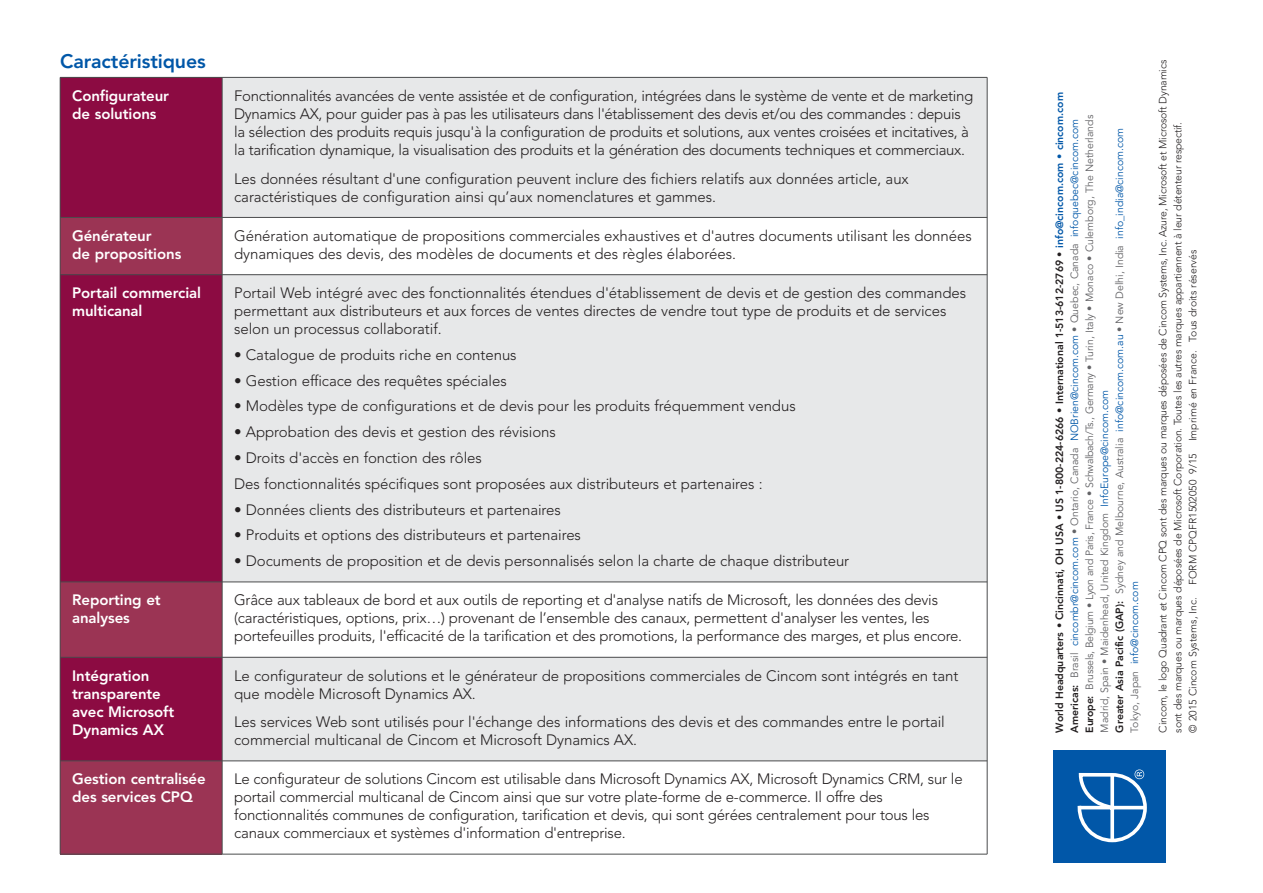
<style>
.page{position:relative;width:1263px;height:893px;background:#fff}
.page>*{position:absolute;margin:0;border:0;box-sizing:border-box;transform-origin:0 0}
.t1{font:800 19.5px "Avenir LT";letter-spacing:-.005em;color:#0157a8}
.t2{font:300 15px/18px "Avenir LT";letter-spacing:-.005em;color:#231f20}
.t3{font:800 15px/18px "Avenir LT";letter-spacing:-.005em;color:#fff}
.t4{font:10.5px/15px "Avenir";color:#636366}
.t5{font:300 10.5px/15px "Avenir";letter-spacing:-.015em;color:#231f20}
.s1{font-weight:800;color:#231f20}
.s2{font-weight:800;color:#0157a8}
.s3{color:#0157a8}
</style>
<div class="page">
<div style="left:60px;top:77px;width:162px;height:140px;background:#8c0b42"></div>
<div style="left:222px;top:77px;width:765px;height:140px;background:#e7e8e9"></div>
<div style="left:60px;top:217px;width:162px;height:58px;background:#9b3454"></div>
<div style="left:60px;top:275px;width:162px;height:307px;background:#8c0b42"></div>
<div style="left:222px;top:275px;width:765px;height:307px;background:#e7e8e9"></div>
<div style="left:60px;top:582px;width:162px;height:75px;background:#9b3454"></div>
<div style="left:60px;top:657px;width:162px;height:104px;background:#8c0b42"></div>
<div style="left:222px;top:657px;width:765px;height:104px;background:#e7e8e9"></div>
<div style="left:60px;top:761px;width:162px;height:93px;background:#9b3454"></div>
<hr style="left:60px;top:77px;width:1px;height:777px;background:#4b4c4d">
<hr style="left:222px;top:77px;width:1px;height:777px;background:#4b4c4d">
<hr style="left:987px;top:77px;width:1px;height:777px;background:#4b4c4d">
<hr style="left:60px;top:77px;width:927px;height:1px;background:#4b4c4d">
<hr style="left:60px;top:217px;width:927px;height:1px;background:#4b4c4d">
<hr style="left:60px;top:274px;width:927px;height:1px;background:#4b4c4d">
<hr style="left:60px;top:582px;width:927px;height:1px;background:#4b4c4d">
<hr style="left:60px;top:657px;width:927px;height:1px;background:#4b4c4d">
<hr style="left:60px;top:761px;width:927px;height:1px;background:#4b4c4d">
<hr style="left:60px;top:854px;width:927px;height:1px;background:#4b4c4d">
<div style="left:1053px;top:750px;width:113px;height:112px;background:#0157a8"></div>
<svg style="left:1077px;top:769px;width:70px;height:73px"></svg>
<svg style="left:1110px;top:775px;width:4px;height:65px"></svg>
<hr style="left:1079px;top:806px;width:66px;height:3px;background:#fff">
<h1 class="t1" style="left:60px;top:53px;width:147px">Caractéristiques</h1>
<p class="t3" style="left:72px;top:88px;width:98px">Configurateur de solutions</p>
<p class="t2" style="left:234px;top:88px;width:741px">Fonctionnalités avancées de vente assistée et de configuration, intégrées dans le système de vente et de marketing Dynamics AX, pour guider pas à pas les utilisateurs dans l'établissement des devis et/ou des commandes : depuis la sélection des produits requis jusqu'à la configuration de produits et solutions, aux ventes croisées et incitatives, à la tarification dynamique, la visualisation des produits et la génération des documents techniques et commerciaux.</p>
<p class="t2" style="left:234px;top:171px;width:676px">Les données résultant d'une configuration peuvent inclure des fichiers relatifs aux données article, aux caractéristiques de configuration ainsi qu’aux nomenclatures et gammes.</p>
<p class="t3" style="left:72px;top:228px;width:111px">Générateur<br>de propositions</p>
<p class="t2" style="left:234px;top:228px;width:739px">Génération automatique de propositions commerciales exhaustives et d'autres documents utilisant les données dynamiques des devis, des modèles de documents et des règles élaborées.</p>
<p class="t3" style="left:72px;top:285px;width:130px">Portail commercial multicanal</p>
<p class="t2" style="left:234px;top:285px;width:734px">Portail Web intégré avec des fonctionnalités étendues d'établissement de devis et de gestion des commandes permettant aux distributeurs et aux forces de ventes directes de vendre tout type de produits et de services selon un processus collaboratif.</p>
<p class="t2" style="left:234px;top:347px;width:284px">• Catalogue de produits riche en contenus</p>
<p class="t2" style="left:234px;top:373px;width:274px">• Gestion efficace des requêtes spéciales</p>
<p class="t2" style="left:234px;top:398px;width:563px">• Modèles type de configurations et de devis pour les produits fréquemment vendus</p>
<p class="t2" style="left:234px;top:424px;width:323px">• Approbation des devis et gestion des révisions</p>
<p class="t2" style="left:234px;top:446px;width:530px;line-height:25.8px">• Droits d'accès en fonction des rôles<br>Des fonctionnalités spécifiques sont proposées aux distributeurs et partenaires :</p>
<p class="t2" style="left:234px;top:502px;width:328px">• Données clients des distributeurs et partenaires</p>
<p class="t2" style="left:234px;top:527px;width:348px">• Produits et options des distributeurs et partenaires</p>
<p class="t2" style="left:234px;top:553px;width:616px">• Documents de proposition et de devis personnalisés selon la charte de chaque distributeur</p>
<p class="t3" style="left:72px;top:592px;width:90px">Reporting et analyses</p>
<p class="t2" style="left:234px;top:592px;width:729px">Grâce aux tableaux de bord et aux outils de reporting et d'analyse natifs de Microsoft, les données des devis (caractéristiques, options, prix…) provenant de l’ensemble des canaux, permettent d'analyser les ventes, les portefeuilles produits, l'efficacité de la tarification et des promotions, la performance des marges, et plus encore.</p>
<p class="t3" style="left:72px;top:668px;width:104px">Intégration transparente avec Microsoft<br>Dynamics AX</p>
<p class="t2" style="left:234px;top:668px;width:726px">Le configurateur de solutions et le générateur de propositions commerciales de Cincom sont intégrés en tant que modèle Microsoft Dynamics AX.</p>
<p class="t2" style="left:234px;top:714px;width:712px">Les services Web sont utilisés pour l'échange des informations des devis et des commandes entre le portail commercial multicanal de Cincom et Microsoft Dynamics AX.</p>
<p class="t3" style="left:72px;top:771px;width:135px">Gestion centralisée des services CPQ</p>
<p class="t2" style="left:234px;top:771px;width:730px">Le configurateur de solutions Cincom est utilisable dans Microsoft Dynamics AX, Microsoft Dynamics CRM, sur le portail commercial multicanal de Cincom ainsi que sur votre plate-forme de e-commerce. Il offre des fonctionnalités communes de configuration, tarification et devis, qui sont gérées centralement pour tous les canaux commerciaux et systèmes d'information d'entreprise.</p>
<p class="t4" style="left:1052px;top:732px;width:642px;rotate:-90deg"><span class="s1">World Headquarters • Cincinnati, OH USA • US 1-800-224-6266 • International 1-513-612-2769 •</span> <span class="s2">info@cincom.com • cincom.com </span><span class="s1">Americas:</span> Brasil <span class="s3">cincombr@cincom.com</span> • Ontario, Canada <span class="s3">NOBrien@cincom.com</span> • Quebec, Canada <span class="s3">infoquebec@cincom.com </span><span class="s1">Europe:</span> Brussels, Belgium • Lyon and Paris, France • Schwalbach/Ts., Germany • Turin, Italy • Monaco • Culemborg, The Netherlands Madrid, Spain • Maidenhead, United Kingdom <span class="s3">InfoEurope@cincom.com<br></span><span class="s1">Greater Asia Pacific (GAP):</span> Sydney and Melbourne, Australia <span class="s3">info@cincom.com.au</span> • New Delhi, India <span class="s3">info_india@cincom.com<br></span>Tokyo, Japan <span class="s3">info@cincom.com</span></p>
<p class="t5" style="left:1155px;top:732px;width:674px;rotate:-90deg">Cincom, le logo Quadrant et Cincom CPQ sont des marques ou marques déposées de Cincom Systems, Inc. Azure, Microsoft et Microsoft Dynamics sont des marques ou marques déposées de Microsoft Corporation. Toutes les autres marques appartiennent à leur détenteur respectif.<br>© 2015 Cincom Systems, Inc. FORM CPQFR1502050 9/15 Imprimé en France. Tous droits réservés</p>
</div>
